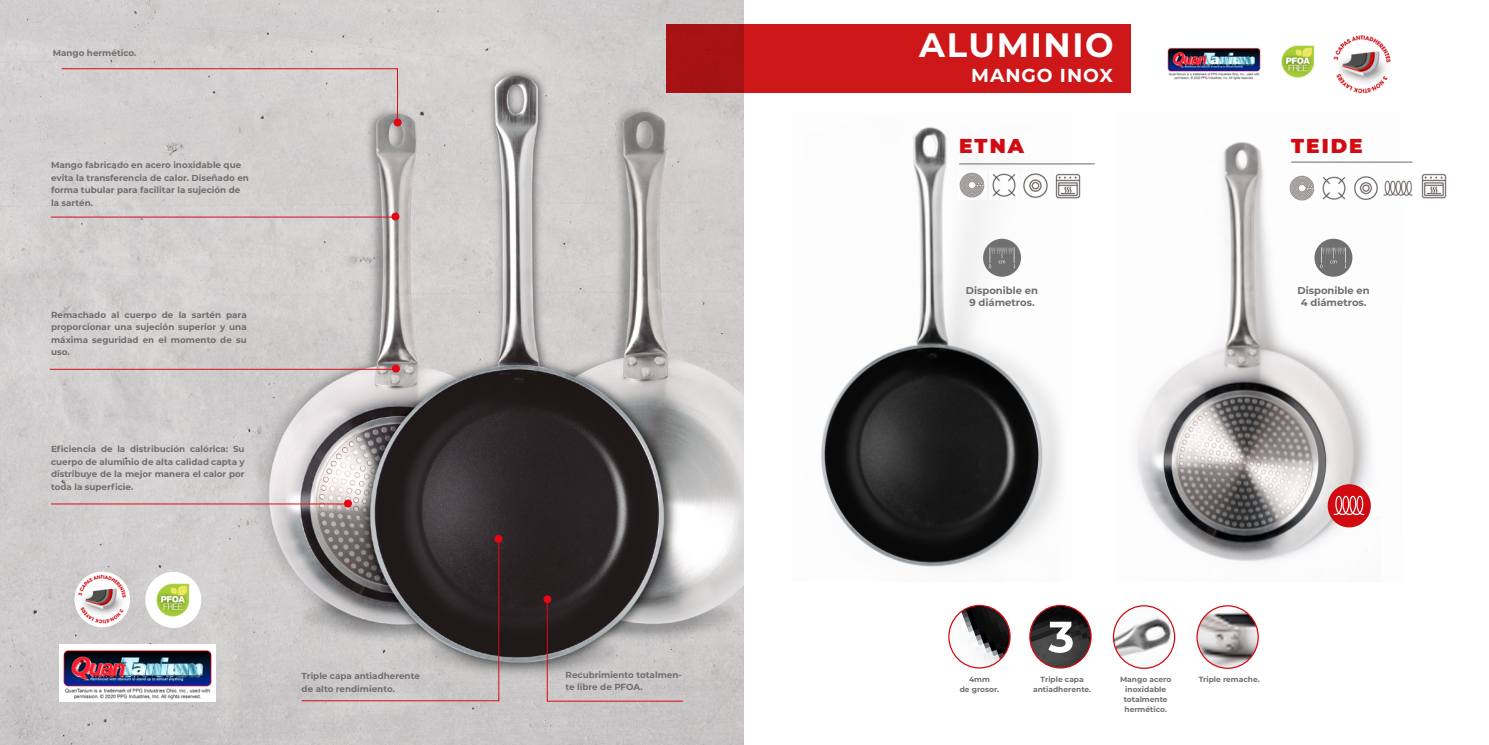
<style>
.page{position:relative;width:1489px;height:745px;background:#fff}
.page>*{position:absolute;margin:0;border:0;box-sizing:border-box;transform-origin:0 0}
.t1{font:700 33.75px "Montserrat";letter-spacing:.05em;color:#fff}
.t2{font:900 20px "Montserrat";letter-spacing:.1em;color:#d20a11}
.t3{font:700 18.75px "Montserrat";letter-spacing:.05em;color:#fff}
.t4{font:700 10px/12.5px "Montserrat";color:#706f6f;text-align:center}
.t5{font:700 8.75px/12.5px "Montserrat";color:#706f6f}
.t6{font:700 7.5px/10px "Montserrat";color:#706f6f;text-align:center}
</style>
<div class="page">
<img style="left:0;top:0;width:743px;height:744px">
<img style="left:59px;top:643px;width:156px;height:58px">
<div style="left:494px;top:534px;width:8px;height:8px;background:#e30613;border-radius:50%"></div>
<div style="left:344px;top:499px;width:8px;height:8px;background:#e30613;border-radius:50%"></div>
<div style="left:391px;top:212px;width:8px;height:8px;background:#e30613;border-radius:50%"></div>
<div style="left:392px;top:364px;width:8px;height:8px;background:#e30613;border-radius:50%"></div>
<svg style="left:546px;top:597px;width:137px;height:104px;background:#999494"></svg>
<div style="left:543px;top:595px;width:8px;height:8px;background:#e30613;border-radius:50%"></div>
<div style="left:393px;top:118px;width:8px;height:8px;background:#e30613;border-radius:50%"></div>
<hr style="left:51px;top:217px;width:343px;height:1px;background:#de0c15">
<hr style="left:50px;top:369px;width:342px;height:1px;background:#de0c15">
<hr style="left:51px;top:503px;width:297px;height:1px;background:#de0c15">
<svg style="left:61px;top:68px;width:337px;height:54px;background:#d2cbcb"></svg>
<svg style="left:301px;top:541px;width:198px;height:159px;background:#837e7f"></svg>
<img style="left:74px;top:571px;width:56px;height:55px;border-radius:28px">
<div style="left:145px;top:571px;width:56px;height:56px;background:#fff;border-radius:50%"></div>
<img style="left:156px;top:583px;width:34px;height:34px">
<img style="left:821px;top:127px;width:250px;height:440px">
<img style="left:1134px;top:142px;width:243px;height:423px">
<img style="left:1167px;top:47px;width:94px;height:33px">
<img style="left:1281px;top:45px;width:34px;height:33px">
<img style="left:1333px;top:35px;width:58px;height:59px">
<svg style="left:666px;top:24px;width:464px;height:68px;background:#c61618"></svg>
<img style="left:957px;top:171px;width:29px;height:28px">
<img style="left:1021px;top:171px;width:28px;height:29px">
<img style="left:989px;top:171px;width:28px;height:28px">
<hr style="left:959px;top:163px;width:135px;height:1px;background:#878787">
<img style="left:1287px;top:173px;width:29px;height:29px">
<img style="left:1351px;top:174px;width:27px;height:28px">
<img style="left:1319px;top:173px;width:29px;height:29px">
<img style="left:1383px;top:180px;width:29px;height:16px">
<hr style="left:1290px;top:161px;width:122px;height:2px;background:#878787">
<img style="left:948px;top:606px;width:61px;height:61px">
<div style="left:948px;top:604px;width:62px;height:64px;border:1px solid #d20a11;border-radius:50%"></div>
<img style="left:1029px;top:606px;width:61px;height:61px">
<div style="left:1029px;top:604px;width:62px;height:64px;border:1px solid #d20a11;border-radius:50%"></div>
<div style="left:983px;top:238px;width:37px;height:38px;background:#707070;border-radius:50%"></div>
<svg style="left:988px;top:247px;width:27px;height:21px"></svg>
<div style="left:1314px;top:238px;width:38px;height:38px;background:#707070;border-radius:50%"></div>
<svg style="left:1320px;top:247px;width:26px;height:21px"></svg>
<svg style="left:1048px;top:621px;width:24px;height:31px"></svg>
<div style="left:1327px;top:484px;width:43px;height:43px;background:#d10a12;border-radius:50%"></div>
<svg style="left:1333px;top:495px;width:31px;height:20px"></svg>
<img style="left:1053px;top:171px;width:28px;height:29px">
<img style="left:1421px;top:173px;width:26px;height:26px">
<img style="left:1114px;top:606px;width:60px;height:61px">
<div style="left:1112px;top:604px;width:63px;height:64px;border:1px solid #d20a11;border-radius:50%"></div>
<img style="left:1196px;top:606px;width:62px;height:61px">
<div style="left:1196px;top:604px;width:62px;height:64px;border:1px solid #d20a11;border-radius:50%"></div>
<p class="t5" style="left:53px;top:46px;width:85px">Mango hermético.</p>
<p class="t5" style="left:51px;top:158px;width:199px">Mango fabricado en acero inoxidable que evita la transferencia de calor. Diseñado en forma tubular para facilitar la sujeción de la sartén.</p>
<p class="t5" style="left:51px;top:308px;width:197px;text-align:justify">Remachado al cuerpo de la sartén para proporcionar una sujeción superior y una máxima seguridad en el momento de su uso.</p>
<p class="t5" style="left:51px;top:442px;width:195px;text-align:justify">Eficiencia de la distribución calórica: Su cuerpo de aluminio de alta calidad capta y distribuye de la mejor manera el calor por toda la superficie.</p>
<p class="t5" style="left:301px;top:668px;width:120px">Triple capa antiadherente de alto rendimiento.</p>
<p class="t5" style="left:565px;top:667px;width:118px">Recubrimiento totalmen&shy;te libre de PFOA.</p>
<h1 class="t1" style="left:919px;top:21px;width:196px">ALUMINIO</h1>
<h3 class="t3" style="left:971px;top:62px;width:143px">MANGO INOX</h3>
<h2 class="t2" style="left:959px;top:131px;width:66px">ETNA</h2>
<h2 class="t2" style="left:1290px;top:131px;width:73px">TEIDE</h2>
<p class="t4" style="left:965px;top:283px;width:74px">Disponible en<br>9 diámetros.</p>
<p class="t4" style="left:1297px;top:283px;width:74px">Disponible en<br>4 diámetros.</p>
<p class="t6" style="left:959px;top:673px;width:41px">4mm<br>de grosor.</p>
<p class="t6" style="left:1033px;top:673px;width:60px">Triple capa antiadherente.</p>
<p class="t6" style="left:1120px;top:673px;width:53px">Mango acero inoxidable totalmente hermético.</p>
<p class="t6" style="left:1198px;top:673px;width:63px">Triple remache.</p>
</div>
